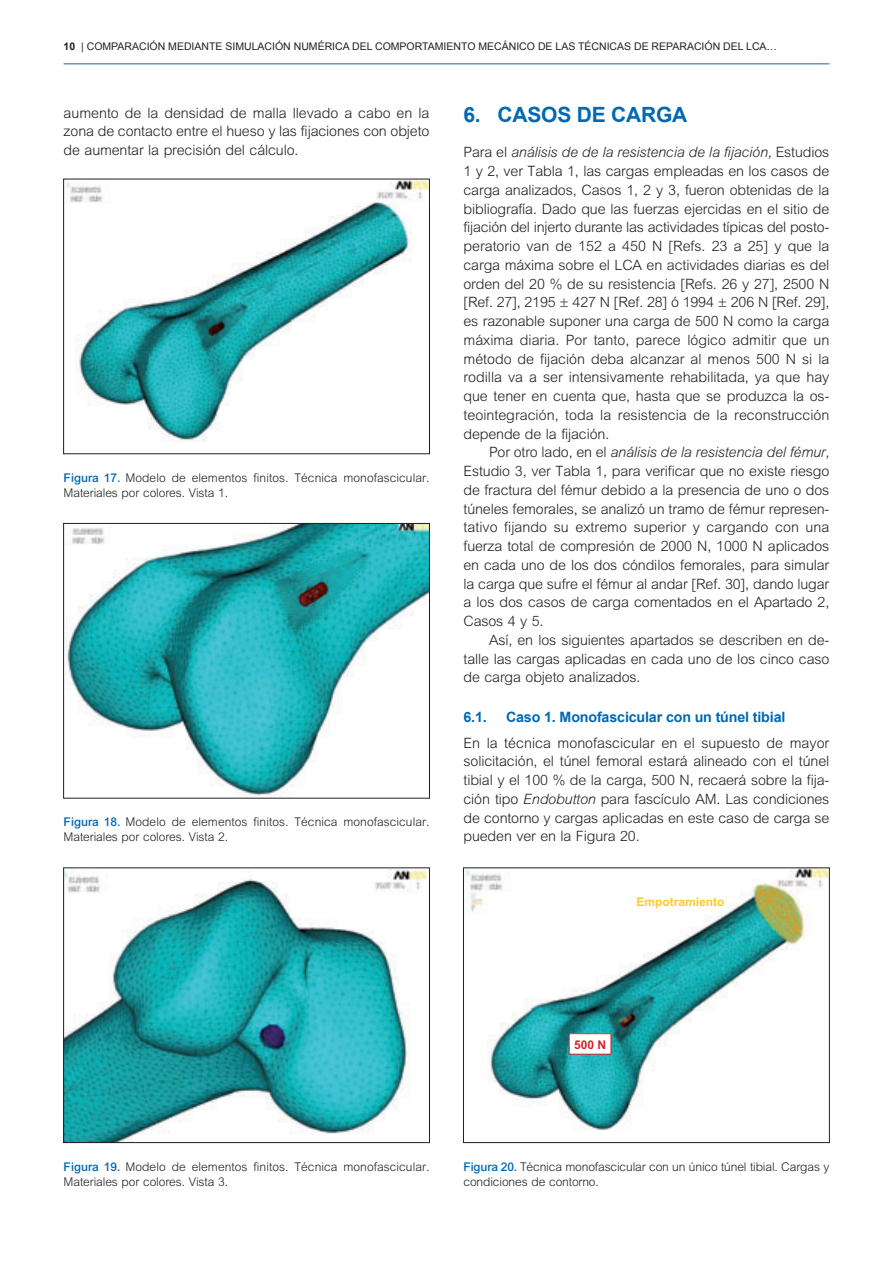
<style>
.page{position:relative;width:893px;height:1263px;background:#fff}
.page>*{position:absolute;margin:0;border:0;box-sizing:border-box;transform-origin:0 0}
.t1{font:700 21px "Arial";letter-spacing:-.01em;color:#0168b3}
.t2{font:300 14.25px/18.8px "M Arial";letter-spacing:-.01em;color:#231f20;text-align:justify}
.t3{font:700 14.25px "Arial";letter-spacing:-.01em;color:#0168b3}
.t4{font:300 12px/15px "M Arial";letter-spacing:-.01em;color:#231f20}
.t5{font:700 12px "M Arial";color:#fec929}
.t6{font:700 12px "M Arial";color:#d1232a}
.t7{font:10.5px "Arial";color:#231f20}
.s1{font-weight:700}
.s2{font-style:italic}
.s3{font-family:"Arial";font-weight:500;color:#0168b3}
</style>
<div class="page">
<hr style="left:64px;top:63px;width:765px;height:1px;background:#0168b3">
<img style="left:67px;top:525px;width:361px;height:271px">
<div style="left:63px;top:523px;width:367px;height:276px;border:1px solid #231f20"></div>
<img style="left:65px;top:870px;width:362px;height:271px">
<div style="left:63px;top:867px;width:367px;height:276px;border:1px solid #231f20"></div>
<img style="left:66px;top:181px;width:362px;height:261px">
<div style="left:63px;top:179px;width:367px;height:275px;border:1px solid #231f20"></div>
<img style="left:465px;top:869px;width:362px;height:262px">
<div style="left:463px;top:867px;width:366px;height:276px;border:1px solid #231f20"></div>
<div style="left:569px;top:1034px;width:42px;height:20px;background:#fff"></div>
<div style="left:568px;top:1033px;width:43px;height:22px;border:1px solid #d1232a"></div>
<p class="t7" style="left:64px;top:41px;width:715px"><span class="s1">10</span> | COMPARACIÓN MEDIANTE SIMULACIÓN NUMÉRICA DEL COMPORTAMIENTO MECÁNICO DE LAS TÉCNICAS DE REPARACIÓN DEL LCA…</p>
<p class="t2" style="left:64px;top:104px;width:367px">aumento de la densidad de malla llevado a cabo en la zona de contacto entre el hueso y las fijaciones con objeto de aumentar la precisión del cálculo.</p>
<h1 class="t1" style="left:463px;top:103px;width:225px">6. CASOS DE CARGA</h1>
<p class="t2" style="left:463px;top:144px;width:367px">Para el <span class="s2">análisis de de la resistencia de la fijación,</span> Estudios 1 y 2, ver Tabla 1, las cargas empleadas en los casos de carga analizados, Casos 1, 2 y 3, fueron obtenidas de la bibliografía. Dado que las fuerzas ejercidas en el sitio de fijación del injerto durante las actividades típicas del posto&shy;peratorio van de 152 a 450 N [Refs. 23 a 25] y que la carga máxima sobre el LCA en actividades diarias es del orden del 20 % de su resistencia [Refs. 26 y 27], 2500 N [Ref. 27], 2195 ± 427 N [Ref. 28] ó 1994 ± 206 N [Ref. 29], es razonable suponer una carga de 500 N como la carga máxima diaria. Por tanto, parece lógico admitir que un método de fijación deba alcanzar al menos 500 N si la rodilla va a ser intensivamente rehabilitada, ya que hay que tener en cuenta que, hasta que se produzca la os&shy;teointegración, toda la resistencia de la reconstrucción depende de la fijación.</p>
<p class="t2" style="left:463px;top:444px;width:367px;text-indent:26px">Por otro lado, en el <span class="s2">análisis de la resistencia del fémur, </span>Estudio 3, ver Tabla 1, para verificar que no existe riesgo de fractura del fémur debido a la presencia de uno o dos túneles femorales, se analizó un tramo de fémur represen&shy;tativo fijando su extremo superior y cargando con una fuerza total de compresión de 2000 N, 1000 N aplicados en cada uno de los dos cóndilos femorales, para simular la carga que sufre el fémur al andar [Ref. 30], dando lugar a los dos casos de carga comentados en el Apartado 2, Casos 4 y 5.</p>
<p class="t2" style="left:463px;top:632px;width:367px;text-indent:26px">Así, en los siguientes apartados se describen en de&shy;talle las cargas aplicadas en cada uno de los cinco caso de carga objeto analizados.</p>
<p class="t3" style="left:463px;top:710px;width:25px">6.1.</p>
<p class="t3" style="left:506px;top:710px;width:281px">Caso 1. Monofascicular con un túnel tibial</p>
<p class="t2" style="left:463px;top:734px;width:367px">En la técnica monofascicular en el supuesto de mayor solicitación, el túnel femoral estará alineado con el túnel tibial y el 100 % de la carga, 500 N, recaerá sobre la fija&shy;ción tipo <span class="s2">Endobutton</span> para fascículo AM. Las condiciones de contorno y cargas aplicadas en este caso de carga se pueden ver en la Figura 20.</p>
<p class="t4" style="left:64px;top:471px;width:367px"><span class="s3">Figura 17.</span> Modelo de elementos finitos. Técnica monofascicular.<br>Materiales por colores. Vista 1.</p>
<p class="t4" style="left:64px;top:816px;width:367px"><span class="s3">Figura 18.</span> Modelo de elementos finitos. Técnica monofascicular.<br>Materiales por colores. Vista 2.</p>
<p class="t5" style="left:636px;top:897px;width:90px">Empotramiento</p>
<p class="t6" style="left:574px;top:1040px;width:34px">500 N</p>
<p class="t4" style="left:64px;top:1160px;width:367px"><span class="s3">Figura 19.</span> Modelo de elementos finitos. Técnica monofascicular.<br>Materiales por colores. Vista 3.</p>
<p class="t4" style="left:463px;top:1160px;width:367px"><span class="s3">Figura 20.</span> Técnica monofascicular con un único túnel tibial. Cargas y condiciones de contorno.</p>
</div>
